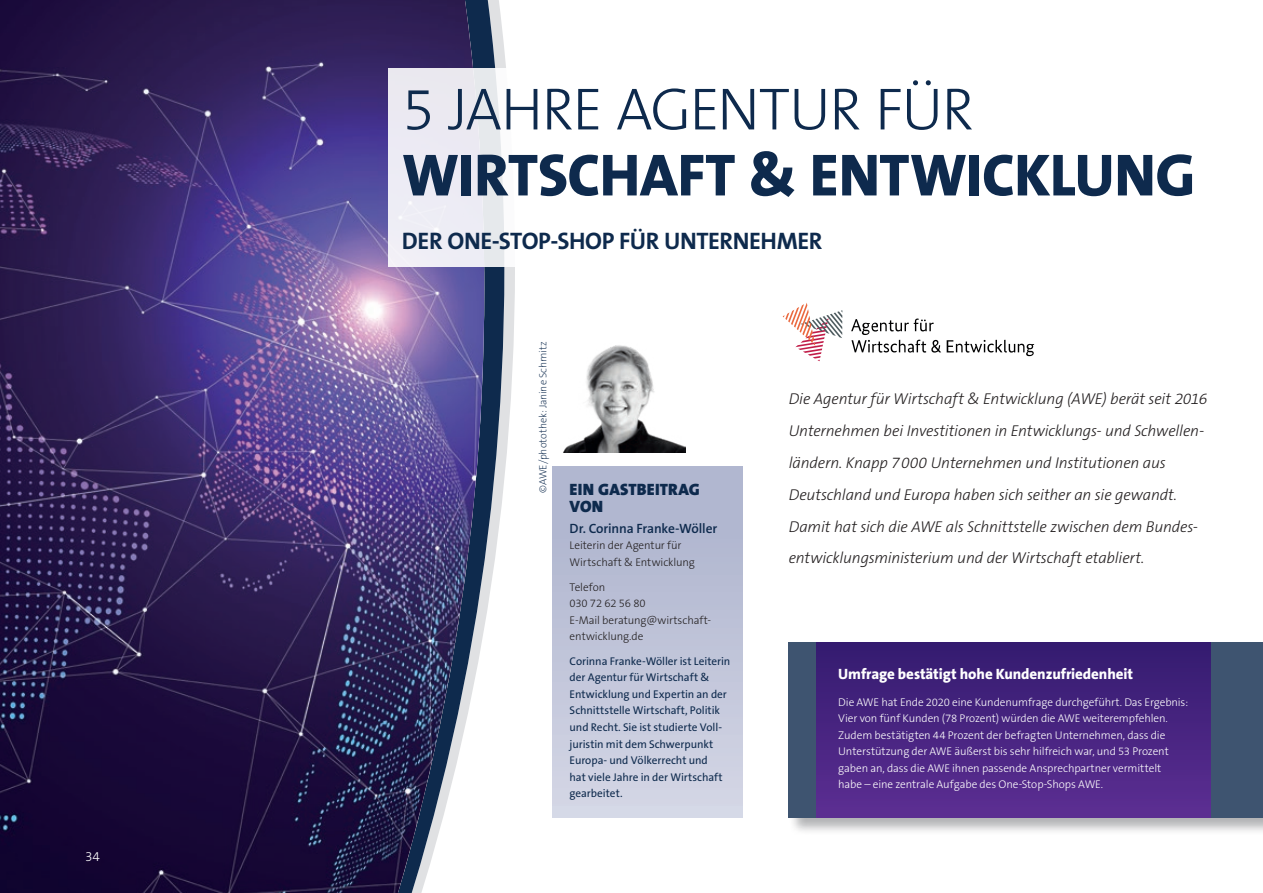
<style>
.page{position:relative;width:1263px;height:893px;background:#fff}
.page>*{position:absolute;margin:0;border:0;box-sizing:border-box;transform-origin:0 0}
.t1{font:800 60px "The Sans B8";letter-spacing:-.01em;color:#0e2a4d}
.t2{font:300 60px "The Sans B3";letter-spacing:-.03em;color:#0e2a4d}
.t3{font:700 24px "The Sans B7";letter-spacing:-.015em;color:#0e2a4d}
.t4{font:900 16.5px/16.5px "The Sans B9";letter-spacing:.015em;color:#0e2a4d}
.t5{font:italic 300 15.75px/32px "The Sans B3";letter-spacing:-.01em;color:#231f20}
.t6{font:800 15px "The Sans B8";letter-spacing:-.005em;color:#fff}
.t7{font:600 13.5px "The Sans B6";letter-spacing:-.015em;color:#0e2a4d}
.t8{font:300 13.5px "The Sans B3";color:#fff}
.t9{font:300 11.25px/16.5px "The Sans B3";letter-spacing:-.01em;color:#fff}
.t10{font:11.25px/16.5px "The Sans B5 Plain";letter-spacing:-.005em;color:#0e2a4d}
.t11{font:300 11.25px/16.5px "The Sans B3";letter-spacing:-.005em;color:#231f20}
.t12{font:200 10.5px "The Sans B2";letter-spacing:-.005em;color:#0e2a4d}
</style>
<div class="page">
<div style="left:553px;top:466px;width:189px;height:351px;background:linear-gradient(to bottom,#abb2cc,#d4d6e5)"></div>
<img style="left:563px;top:345px;width:123px;height:108px">
<div style="left:788px;top:642px;width:475px;height:193px;background:#808285;opacity:.75"></div>
<div style="left:789px;top:642px;width:474px;height:175px;background:#3e5470"></div>
<div style="left:817px;top:642px;width:394px;height:175px;background:linear-gradient(to bottom,#341b6f,#5c2e92)"></div>
<svg style="left:504px;top:49px;width:11px;height:430px;fill:#e0e1e3"></svg>
<svg style="left:484px;top:0;width:20px;height:628px;fill:#0e2a4d"></svg>
<img style="left:0;top:0;width:484px;height:893px">
<svg style="left:851px;top:319px;width:90px;height:34px"></svg>
<svg style="left:947px;top:340px;width:87px;height:16px"></svg>
<svg style="left:783px;top:303px;width:59px;height:58px"></svg>
<svg style="left:388px;top:68px;width:127px;height:199px;fill:#ecebf4"></svg>
<p class="t8" style="left:85px;top:849px;width:16px">34</p>
<h1 class="t2" style="left:402px;top:77px;width:574px">5 JAHRE AGENTUR FÜR</h1>
<h1 class="t1" style="left:402px;top:143px;width:795px">WIRTSCHAFT &amp; ENTWICKLUNG</h1>
<h2 class="t3" style="left:402px;top:228px;width:422px">DER ONE-STOP-SHOP FÜR UNTERNEHMER</h2>
<p class="t12" style="left:537px;top:493px;width:153px;rotate:-90deg">©AWE/photothek: Janine Schmitz</p>
<h3 class="t4" style="left:570px;top:482px;width:132px">EIN GASTBEITRAG<br>VON</h3>
<p class="t7" style="left:570px;top:521px;width:149px">Dr. Corinna Franke-Wöller</p>
<p class="t11" style="left:570px;top:537px;width:127px">Leiterin der Agentur für<br>Wirtschaft &amp; Entwicklung</p>
<p class="t11" style="left:570px;top:579px;width:143px">Telefon<br>030 72 62 56 80<br>E-Mail beratung@wirtschaft&shy;entwicklung.de</p>
<p class="t10" style="left:570px;top:653px;width:162px">Corinna Franke-Wöller ist Leiterin der Agentur für Wirtschaft &amp;<br>Entwicklung und Expertin an der<br>Schnittstelle Wirtschaft, Politik und Recht. Sie ist studierte Voll&shy;juristin mit dem Schwerpunkt<br>Europa- und Völkerrecht und<br>hat viele Jahre in der Wirtschaft gearbeitet.</p>
<p class="t5" style="left:789px;top:383px;width:420px">Die Agentur für Wirtschaft &amp; Entwicklung (AWE) berät seit 2016<br>Unternehmen bei Investitionen in Entwicklungs- und Schwellen&shy;ländern. Knapp 7000 Unternehmen und Institutionen aus Deutschland und Europa haben sich seither an sie gewandt.<br>Damit hat sich die AWE als Schnittstelle zwischen dem Bundes&shy;entwicklungsministerium und der Wirtschaft etabliert.</p>
<h3 class="t6" style="left:838px;top:665px;width:296px">Umfrage bestätigt hohe Kundenzufriedenheit</h3>
<p class="t9" style="left:838px;top:694px;width:351px">Die AWE hat Ende 2020 eine Kundenumfrage durchgeführt. Das Ergebnis:<br>Vier von fünf Kunden (78 Prozent) würden die AWE weiterempfehlen.<br>Zudem bestätigten 44 Prozent der befragten Unternehmen, dass die Unterstützung der AWE äußerst bis sehr hilfreich war, und 53 Prozent gaben an, dass die AWE ihnen passende Ansprechpartner vermittelt habe – eine zentrale Aufgabe des One-Stop-Shops AWE.</p>
</div>
